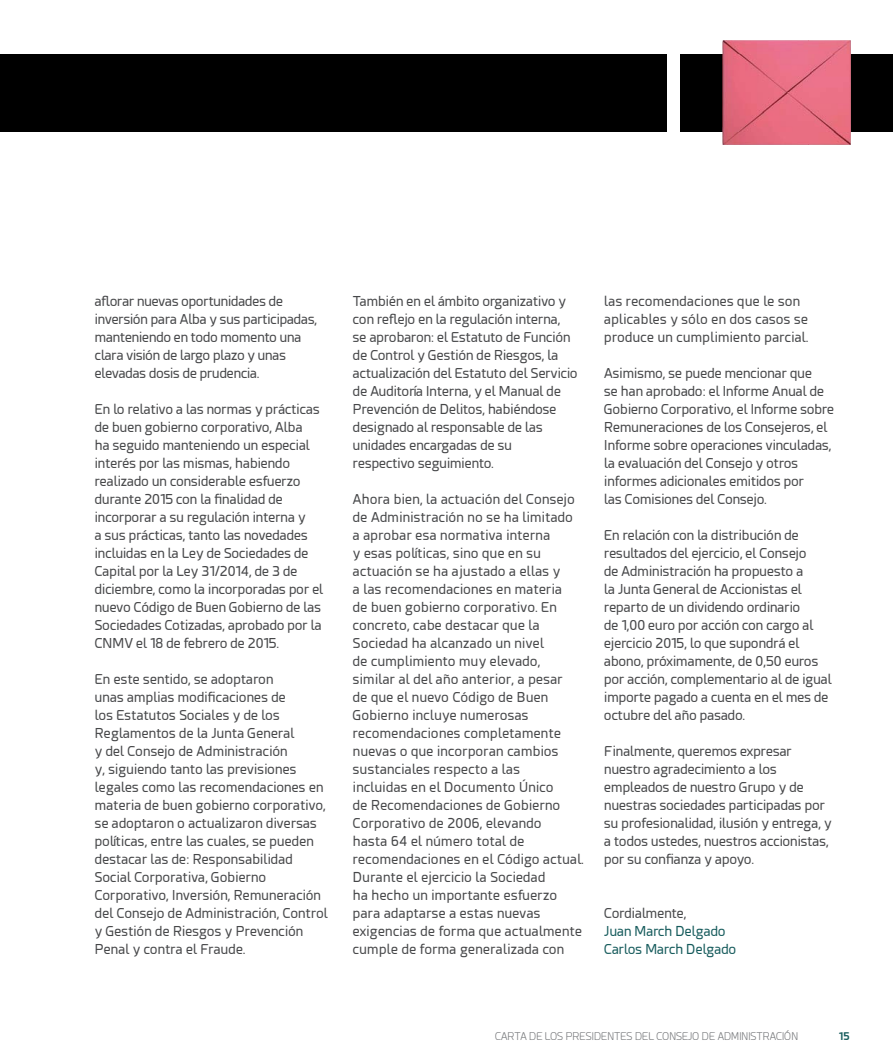
<style>
.page{position:relative;width:893px;height:1063px;background:#fff}
.page>*{position:absolute;margin:0;border:0;box-sizing:border-box;transform-origin:0 0}
.t1{font:13.5px/18px "Esphimere";color:#464749}
.t2{font:13.5px/18px "Esphimere";letter-spacing:.02em;color:#464749}
.t3{font:13.5px/18px "Esphimere";color:#165b5c}
.t4{font:300 10.5px "Esphimere";color:#6d6f72}
.t5{font:700 10.5px "Esphimere";color:#165b5c}
</style>
<div class="page">
<div style="left:0;top:54px;width:893px;height:77px;background:#000"></div>
<img style="left:722px;top:40px;width:86px;height:14px">
<img style="left:808px;top:40px;width:43px;height:105px">
<img style="left:722px;top:131px;width:86px;height:14px">
<img style="left:722px;top:54px;width:129px;height:77px">
<div style="left:668px;top:34px;width:12px;height:111px;background:#fff"></div>
<p class="t1" style="left:95px;top:292px;width:224px">aflorar nuevas oportunidades de inversión para Alba y sus participadas, manteniendo en todo momento una clara visión de largo plazo y unas elevadas dosis de prudencia.</p>
<p class="t1" style="left:95px;top:400px;width:230px">En lo relativo a las normas y prácticas de buen gobierno corporativo, Alba<br>ha seguido manteniendo un especial interés por las mismas, habiendo realizado un considerable esfuerzo durante 2015 con la finalidad de incorporar a su regulación interna y<br>a sus prácticas, tanto las novedades incluidas en la Ley de Sociedades de Capital por la Ley 31/2014, de 3 de diciembre, como la incorporadas por el nuevo Código de Buen Gobierno de las Sociedades Cotizadas, aprobado por la CNMV el 18 de febrero de 2015.</p>
<p class="t1" style="left:95px;top:670px;width:235px">En este sentido, se adoptaron<br>unas amplias modificaciones de<br>los Estatutos Sociales y de los Reglamentos de la Junta General<br>y del Consejo de Administración<br>y, siguiendo tanto las previsiones legales como las recomendaciones en materia de buen gobierno corporativo, se adoptaron o actualizaron diversas políticas, entre las cuales, se pueden destacar las de: Responsabilidad Social Corporativa, Gobierno Corporativo, Inversión, Remuneración del Consejo de Administración, Control y Gestión de Riesgos y Prevención Penal y contra el Fraude.</p>
<p class="t1" style="left:353px;top:292px;width:226px">También en el ámbito organizativo y con reflejo en la regulación interna,<br>se aprobaron: el Estatuto de Función de Control y Gestión de Riesgos, la actualización del Estatuto del Servicio de Auditoría Interna, y el Manual de Prevención de Delitos, habiéndose designado al responsable de las unidades encargadas de su<br>respectivo seguimiento.</p>
<p class="t2" style="left:353px;top:490px;width:232px">Ahora bien, la actuación del Consejo de Administración no se ha limitado<br>a aprobar esa normativa interna<br>y esas políticas, sino que en su actuación se ha ajustado a ellas y<br>a las recomendaciones en materia<br>de buen gobierno corporativo. En concreto, cabe destacar que la<br>Sociedad ha alcanzado un nivel<br>de cumplimiento muy elevado, similar al del año anterior, a pesar<br>de que el nuevo Código de Buen<br>Gobierno incluye numerosas recomendaciones completamente nuevas o que incorporan cambios sustanciales respecto a las<br>incluidas en el Documento Único<br>de Recomendaciones de Gobierno<br>Corporativo de 2006, elevando<br>hasta 64 el número total de recomendaciones en el Código actual.<br>Durante el ejercicio la Sociedad<br>ha hecho un importante esfuerzo para adaptarse a estas nuevas exigencias de forma que actualmente cumple de forma generalizada con</p>
<p class="t2" style="left:604px;top:292px;width:206px">las recomendaciones que le son aplicables y sólo en dos casos se produce un cumplimiento parcial.</p>
<p class="t1" style="left:604px;top:364px;width:231px">Asimismo, se puede mencionar que<br>se han aprobado: el Informe Anual de Gobierno Corporativo, el Informe sobre Remuneraciones de los Consejeros, el Informe sobre operaciones vinculadas, la evaluación del Consejo y otros informes adicionales emitidos por<br>las Comisiones del Consejo.</p>
<p class="t1" style="left:604px;top:526px;width:229px">En relación con la distribución de resultados del ejercicio, el Consejo<br>de Administración ha propuesto a<br>la Junta General de Accionistas el reparto de un dividendo ordinario<br>de 1,00 euro por acción con cargo al ejercicio 2015, lo que supondrá el abono, próximamente, de 0,50 euros por acción, complementario al de igual importe pagado a cuenta en el mes de octubre del año pasado.</p>
<p class="t1" style="left:604px;top:742px;width:229px">Finalmente, queremos expresar nuestro agradecimiento a los empleados de nuestro Grupo y de nuestras sociedades participadas por su profesionalidad, ilusión y entrega, y a todos ustedes, nuestros accionistas, por su confianza y apoyo.</p>
<p class="t1" style="left:604px;top:904px;width:84px">Cordialmente,</p>
<p class="t3" style="left:604px;top:922px;width:133px">Juan March Delgado<br>Carlos March Delgado</p>
<p class="t4" style="left:495px;top:1030px;width:304px">CARTA DE LOS PRESIDENTES DEL CONSEJO DE ADMINISTRACIÓN</p>
<p class="t5" style="left:839px;top:1030px;width:12px">15</p>
</div>
